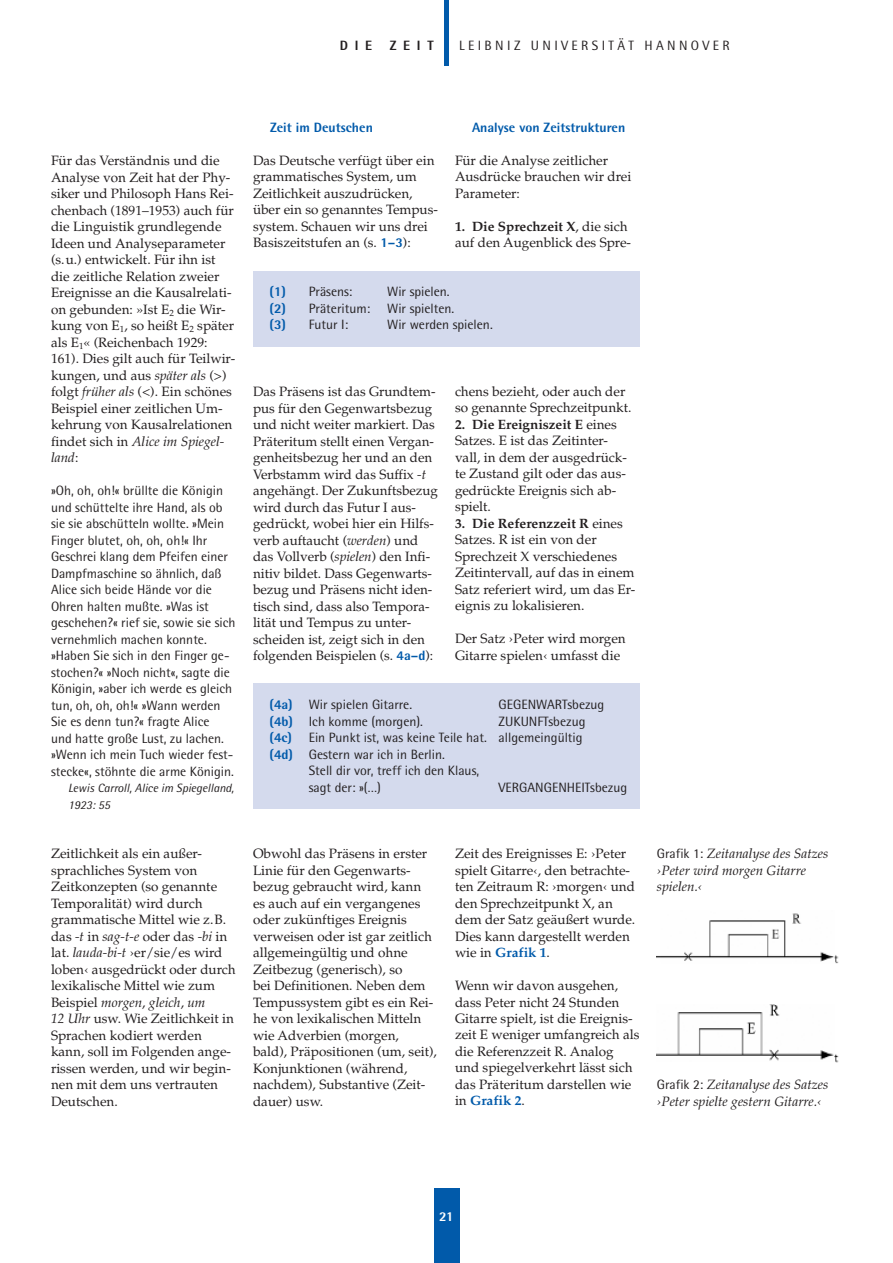
<style>
.page{position:relative;width:893px;height:1263px;background:#fff}
.page>*{position:absolute;margin:0;border:0;box-sizing:border-box;transform-origin:0 0}
.t1{font:13.5px/16.5px "Palatino";color:#231f20}
.t2{font:13.5px/16.5px "Rotis Semi Sans";color:#231f20}
.t3{font:italic 13.5px/16.5px "Palatino";color:#231f20}
.t4{font:800 13.5px "Rotis Semi Sans";color:#015aaa}
.t5{font:13.5px "Rotis Semi Sans";letter-spacing:.25em;color:#231f20}
.t6{font:800 13.5px "Rotis Semi Sans";letter-spacing:.5em;color:#231f20}
.t7{font:800 13.5px "Rotis Semi Sans";color:#fff}
.t8{font:italic 12px/16.5px "Rotis Semi Sans";color:#231f20}
.s1{font-style:italic}
.s2{font-family:"Rotis Semi Sans";font-weight:800;color:#015aaa}
.s3{font-weight:700}
.s4{font-weight:800;color:#015aaa}
.s5{font-weight:700;color:#015aaa}
.s6{font-family:"Rotis Semi Sans";font-style:normal}
</style>
<div class="page">
<div style="left:444px;top:0;width:5px;height:66px;background:#015aaa"></div>
<div style="left:434px;top:1188px;width:25px;height:75px;background:#015aaa"></div>
<div style="left:253px;top:271px;width:387px;height:76px;background:#d4daed"></div>
<div style="left:253px;top:684px;width:387px;height:125px;background:#d4daed"></div>
<img style="left:657px;top:913px;width:182px;height:51px">
<img style="left:657px;top:1005px;width:182px;height:58px">
<p class="t6" style="left:340px;top:36px;width:34px">die</p>
<p class="t6" style="left:390px;top:36px;width:46px">Zeit</p>
<p class="t5" style="left:459px;top:37px;width:272px">leibniz universität hannover</p>
<p class="t1" style="left:51px;top:152px;width:186px">Für das Verständnis und die<br>Analyse von Zeit hat der Phy&shy;siker und Philosoph Hans Rei&shy;chenbach (1891–1953) auch für die Linguistik grundlegende<br>Ideen und Analyseparameter (s.u.) entwickelt. Für ihn ist die zeitliche Relation zweier<br>Ereignisse an die Kausalrelati&shy;on gebunden: »Ist E<sub>2</sub> die Wir&shy;kung von E<sub>1</sub>, so heißt E<sub>2</sub> später als E<sub>1</sub>« (Reichenbach 1929:<br>161). Dies gilt auch für Teilwir&shy;kungen, und aus <span class="s1">später als</span> (&gt;) folgt <span class="s1">früher als</span> (&lt;). Ein schönes<br>Beispiel einer zeitlichen Um&shy;kehrung von Kausalrelationen findet sich in <span class="s1">Alice im Spiegel&shy;land</span>:</p>
<p class="t2" style="left:51px;top:482px;width:186px">»Oh, oh, oh!« brüllte die Königin und schüttelte ihre Hand, als ob sie sie abschütteln wollte. »Mein<br>Finger blutet, oh, oh, oh!« I hr<br>Geschrei klang dem Pfeifen einer<br>Dampfmaschine so ähnlich, daß<br>Alice sich beide Hände vor die<br>Ohren halten mußte. »Was ist geschehen?« rief sie, sowie sie sich vernehmlich machen konnte. »Haben Sie sich in den Finger ge&shy;stochen?« »Noch nicht«, sagte die<br>Königin, »aber ich werde es gleich tun, oh, oh, oh!« »Wann werden<br>Sie es denn tun?« fragte Alice<br>und hatte große Lust, zu lachen. »Wenn ich mein Tuch wieder fest&shy;stecke«, stöhnte die arme Königin.</p>
<p class="t8" style="left:68px;top:779px;width:167px">Lewis Carroll, Alice im Spiegelland,<br>1923: 55</p>
<p class="t1" style="left:51px;top:845px;width:186px">Zeitlichkeit als ein außer&shy;sprachliches System von<br>Zeitkonzepten (so genannte<br>Temporalität) wird durch grammatische Mittel wie z.B. das <span class="s1">-t</span> in <span class="s1">sag-t-e</span> oder das <span class="s1">-bi</span> in lat. <span class="s1">lauda-bi-t</span> ›er/sie/es wird loben‹ ausgedrückt oder durch lexikalische Mittel wie zum<br>Beispiel <span class="s1">morgen</span>, <span class="s1">gleich</span>, <span class="s1">um<br>12 Uhr</span> usw. Wie Zeitlichkeit in<br>Sprachen kodiert werden kann, soll im Folgenden ange&shy;rissen werden, und wir begin&shy;nen mit dem uns vertrauten<br>Deutschen.</p>
<p class="t4" style="left:270px;top:119px;width:104px">Zeit im Deutschen</p>
<p class="t1" style="left:253px;top:152px;width:186px">Das Deutsche verfügt über ein grammatisches System, um<br>Zeitlichkeit auszudrücken, über ein so genanntes Tempus&shy;system. Schauen wir uns drei<br>Basiszeitstufen an (s. <span class="s2">1–3</span>):</p>
<p class="t4" style="left:472px;top:119px;width:155px">Analyse von Zeitstrukturen</p>
<p class="t1" style="left:455px;top:152px;width:178px">Für die Analyse zeitlicher<br>Ausdrücke brauchen wir drei<br>Parameter:</p>
<p class="t1" style="left:455px;top:218px;width:177px"><span class="s3">1. Die Sprechzeit X</span>, die sich auf den Augenblick des Spre-</p>
<p class="t2" style="left:269px;top:284px;width:84px"><span class="s4">(1)</span> Präsens:</p>
<p class="t2" style="left:387px;top:284px;width:64px">Wir spielen.</p>
<p class="t2" style="left:269px;top:300px;width:102px"><span class="s4">(2)</span> Präteritum:</p>
<p class="t2" style="left:387px;top:300px;width:69px">Wir spielten.</p>
<p class="t2" style="left:269px;top:317px;width:80px"><span class="s4">(3)</span> Futur I:</p>
<p class="t2" style="left:387px;top:317px;width:107px">Wir werden spielen.</p>
<p class="t1" style="left:253px;top:383px;width:186px">Das Präsens ist das Grundtem&shy;pus für den Gegenwartsbezug und nicht weiter markiert. Das<br>Präteritum stellt einen Vergan&shy;genheitsbezug her und an den<br>Verbstamm wird das Suffix <span class="s1">-t </span>angehängt. Der Zukunftsbezug wird durch das Futur I aus&shy;gedrückt, wobei hier ein Hilfs&shy;verb auftaucht (<span class="s1">werden</span>) und das Vollverb (<span class="s1">spielen</span>) den Infi&shy;nitiv bildet. Dass Gegenwarts&shy;bezug und Präsens nicht iden&shy;tisch sind, dass also Tempora&shy;lität und Tempus zu unter&shy;scheiden ist, zeigt sich in den folgenden Beispielen (s. <span class="s2">4a–d</span>):</p>
<p class="t1" style="left:455px;top:383px;width:178px">chens bezieht, oder auch der so genannte Sprechzeitpunkt.</p>
<p class="t1" style="left:455px;top:416px;width:173px"><span class="s3">2. Die Ereigniszeit E</span> eines<br>Satzes. E ist das Zeitinter&shy;vall, in dem der ausgedrück&shy;te Zustand gilt oder das aus&shy;gedrückte Ereignis sich ab&shy;spielt.</p>
<p class="t1" style="left:455px;top:515px;width:182px"><span class="s3">3. Die Referenzzeit R</span> eines<br>Satzes. R ist ein von der<br>Sprechzeit X verschiedenes<br>Zeitintervall, auf das in einem<br>Satz referiert wird, um das Er&shy;eignis zu lokalisieren.</p>
<p class="t1" style="left:455px;top:631px;width:172px">Der Satz ›Peter wird morgen<br>Gitarre spielen‹ umfasst die</p>
<p class="t2" style="left:269px;top:696px;width:144px"><span class="s4">(4a)</span> Wir spielen Gitarre.</p>
<p class="t2" style="left:499px;top:696px;width:107px">GEGENWARTsbezug</p>
<p class="t2" style="left:269px;top:712px;width:155px"><span class="s4">(4b)</span> Ich komme (morgen).</p>
<p class="t2" style="left:499px;top:712px;width:88px">ZUKUNFTsbezug</p>
<p class="t2" style="left:269px;top:729px;width:315px"><span class="s4">(4c)</span> Ein Punkt ist, was keine Teile hat. allgemeingültig</p>
<p class="t2" style="left:269px;top:745px;width:177px"><span class="s4">(4d)</span> Gestern war ich in Berlin.</p>
<p class="t2" style="left:309px;top:762px;width:172px">Stell dir vor, treff ich den Klaus,</p>
<p class="t2" style="left:309px;top:778px;width:74px">sagt der: »(…)</p>
<p class="t2" style="left:499px;top:778px;width:130px">VERGANGENHEITsbezug</p>
<p class="t1" style="left:253px;top:845px;width:185px">Obwohl das Präsens in erster<br>Linie für den Gegenwarts&shy;bezug gebraucht wird, kann<br>es auch auf ein vergangenes oder zukünftiges Ereignis verweisen oder ist gar zeitlich allgemeingültig und ohne<br>Zeitbezug (generisch), so<br>bei Definitionen. Neben dem<br>Tempussystem gibt es ein Rei&shy;he von lexikalischen Mitteln wie Adverbien (morgen,<br>bald), Präpositionen (um, seit),<br>Konjunktionen (während, nachdem), Substantive (Zeit&shy;dauer) usw.</p>
<p class="t1" style="left:455px;top:845px;width:182px">Zeit des Ereignisses E: ›Peter spielt Gitarre‹, den betrachte&shy;ten Zeitraum R: ›morgen‹ und den Sprechzeitpunkt X, an dem der Satz geäußert wurde.<br>Dies kann dargestellt werden wie in <span class="s5">Grafik 1</span>.</p>
<p class="t1" style="left:455px;top:977px;width:186px">Wenn wir davon ausgehen, dass Peter nicht 24 Stunden<br>Gitarre spielt, ist die Ereignis&shy;zeit E weniger umfangreich als die Referenzzeit R. Analog und spiegelverkehrt lässt sich das Präteritum darstellen wie in <span class="s5">Grafik 2</span>.</p>
<p class="t3" style="left:657px;top:845px;width:173px"><span class="s6">Grafik 1:</span> Zeitanalyse des Satzes ›Peter wird morgen Gitarre spielen.‹</p>
<p class="t3" style="left:657px;top:1076px;width:173px"><span class="s6">Grafik 2:</span> Zeitanalyse des Satzes ›Peter spielte gestern Gitarre.‹</p>
<p class="t7" style="left:439px;top:1208px;width:16px">21</p>
</div>
